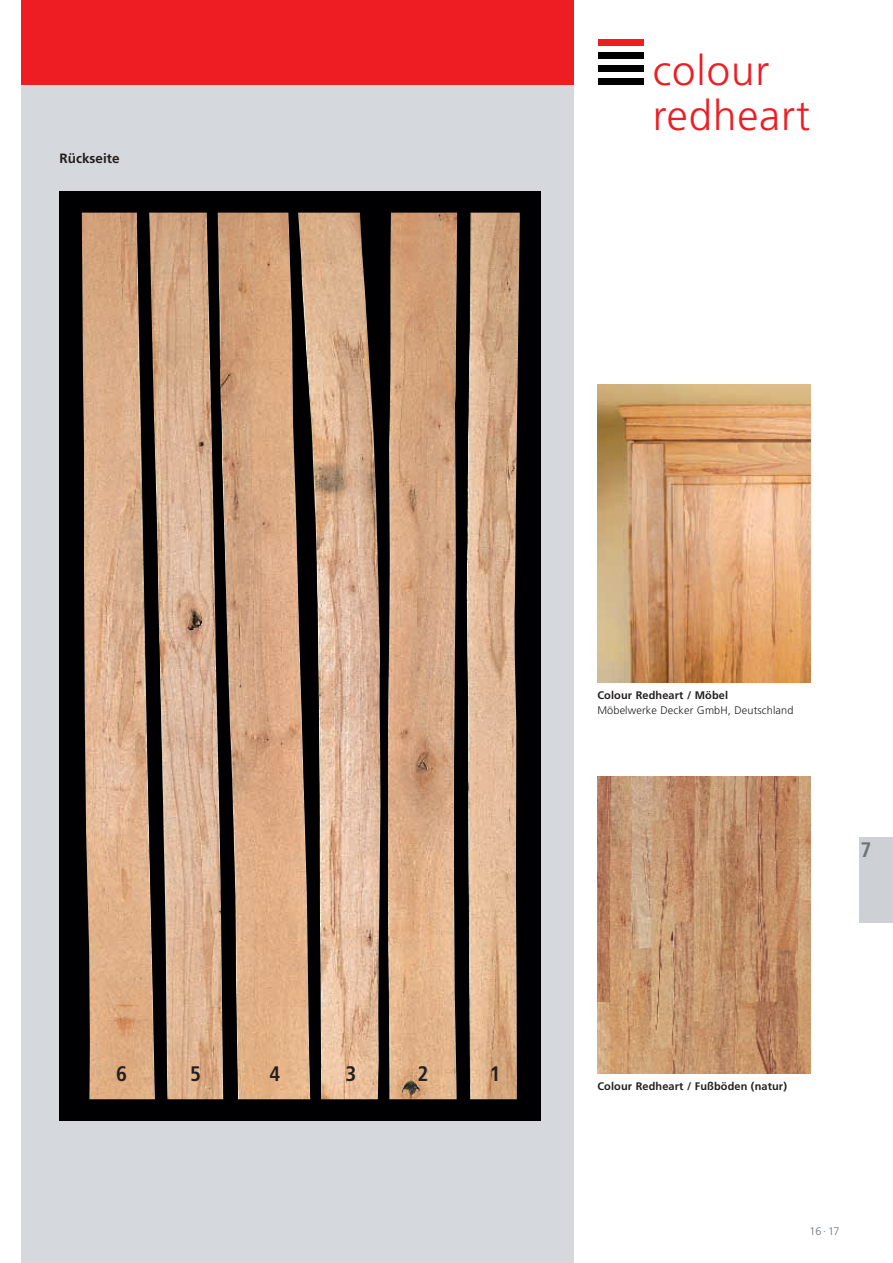
<style>
.page{position:relative;width:893px;height:1263px;background:#fff}
.page>*{position:absolute;margin:0;border:0;box-sizing:border-box;transform-origin:0 0}
.t1{font:300 42px/45px "Frutiger";letter-spacing:.02em;color:#ee1d23}
.t2{font:700 condensed 21px "Frutiger";color:#231f20}
.t3{font:700 condensed 21px "Frutiger";color:#6c747a}
.t4{font:700 13.5px "Frutiger";color:#231f20}
.t5{font:700 10.95px "Frutiger";letter-spacing:.01em;color:#231f20}
.t6{font:300 10.95px "Frutiger";letter-spacing:.01em;color:#231f20}
.t7{font:300 10.95px "Frutiger";color:#6c747a}
</style>
<div class="page">
<div style="left:859px;top:838px;width:34px;height:85px;background:#cdd1d5"></div>
<div style="left:21px;top:0;width:553px;height:1263px;background:#d5d8dc"></div>
<div style="left:21px;top:0;width:553px;height:85px;background:#ee1d23"></div>
<div style="left:60px;top:191px;width:481px;height:929px;background:#000003"></div>
<img style="left:82px;top:213px;width:438px;height:886px">
<img style="left:597px;top:776px;width:213px;height:298px">
<img style="left:597px;top:385px;width:213px;height:297px">
<div style="left:598px;top:39px;width:46px;height:7px;background:#ee1d23"></div>
<div style="left:598px;top:52px;width:46px;height:7px;background:#000"></div>
<div style="left:598px;top:65px;width:46px;height:7px;background:#000"></div>
<div style="left:598px;top:78px;width:46px;height:7px;background:#000"></div>
<p class="t4" style="left:60px;top:153px;width:61px">Rückseite</p>
<h1 class="t1" style="left:653px;top:51px;width:159px">colour redheart</h1>
<h2 class="t2" style="left:116px;top:1065px;width:12px">6</h2>
<h2 class="t2" style="left:190px;top:1065px;width:12px">5</h2>
<h2 class="t2" style="left:269px;top:1065px;width:12px">4</h2>
<h2 class="t2" style="left:346px;top:1065px;width:12px">3</h2>
<h2 class="t2" style="left:417px;top:1065px;width:12px">2</h2>
<h2 class="t2" style="left:490px;top:1065px;width:12px">1</h2>
<p class="t5" style="left:597px;top:691px;width:132px">Colour Redheart / Möbel</p>
<p class="t6" style="left:597px;top:706px;width:198px">Möbelwerke Decker GmbH, Deutschland</p>
<h2 class="t3" style="left:860px;top:841px;width:12px">7</h2>
<p class="t5" style="left:597px;top:1082px;width:191px">Colour Redheart / Fußböden (natur)</p>
<p class="t7" style="left:809px;top:1227px;width:32px">16·17</p>
</div>
